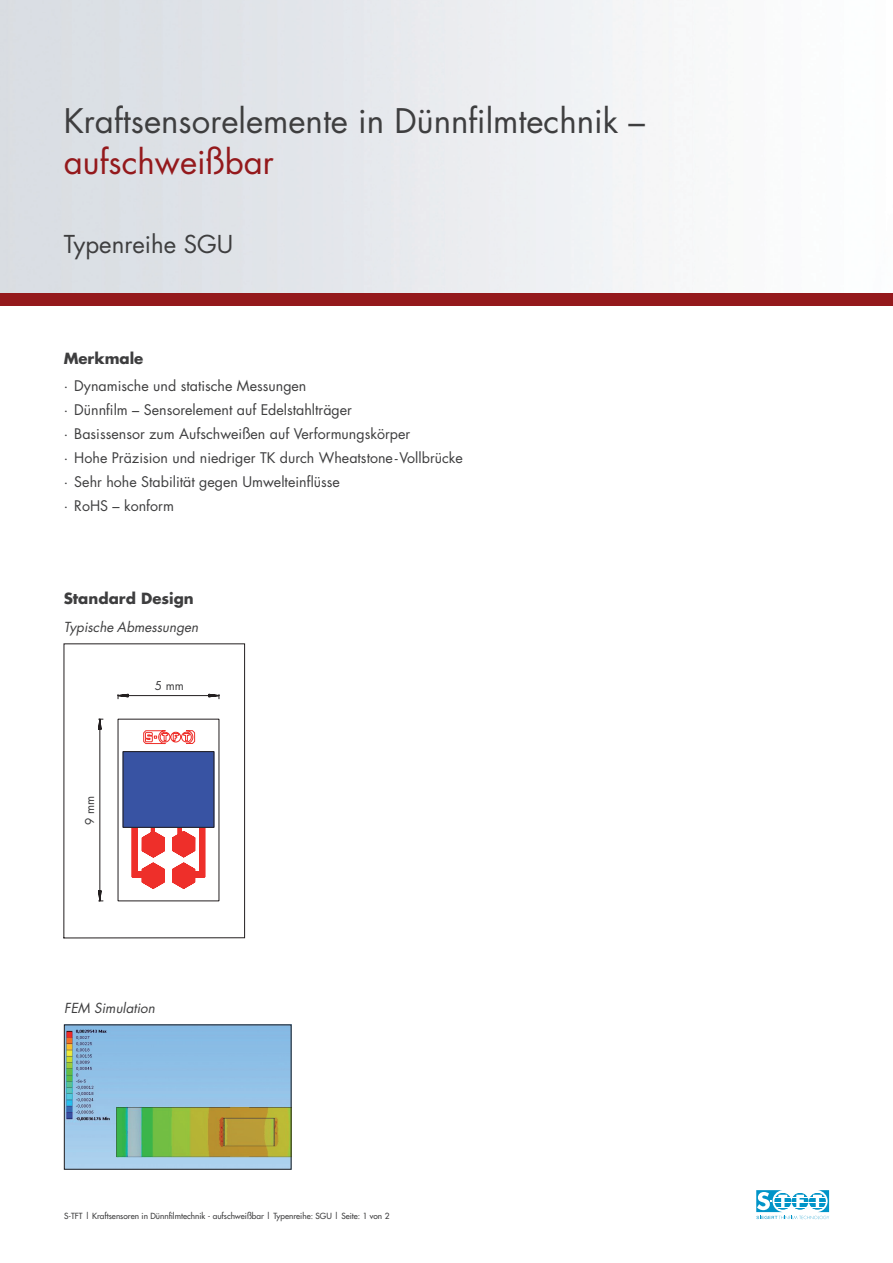
<style>
.page{position:relative;width:893px;height:1263px;background:#fff}
.page>*{position:absolute;margin:0;border:0;box-sizing:border-box;transform-origin:0 0}
.t1{font:33px "Futura";color:#3e3e3f}
.t2{font:33px "Futura";color:#94191c}
.t3{font:24px "Futura";color:#3e3e3f}
.t4{font:700 15px "Futura";color:#3e3e3f}
.t5{font:14.25px/24px "Futura";color:#3e3e3f}
.t6{font:italic 13.5px "Futura";color:#3e3e3f}
.t7{font:11.85px "Futura";color:#3e3e3f}
.t8{font:8.25px "Futura";color:#3e3e3f}
</style>
<div class="page">
<div style="left:0;top:293px;width:893px;height:13px;background:#94191c"></div>
<div style="left:64px;top:644px;width:181px;height:294px;border:1px solid #231f20"></div>
<svg style="left:118px;top:719px;width:101px;height:182px"></svg>
<hr style="left:118px;top:695px;width:101px;height:1px;background:#231f20">
<svg style="left:118px;top:694px;width:10px;height:5px"></svg>
<svg style="left:209px;top:694px;width:11px;height:5px"></svg>
<hr style="left:100px;top:719px;width:1px;height:182px;background:#231f20">
<svg style="left:99px;top:891px;width:4px;height:11px"></svg>
<svg style="left:99px;top:719px;width:4px;height:10px"></svg>
<img style="left:66px;top:1027px;width:223px;height:140px">
<svg style="left:756px;top:1190px;width:73px;height:29px"></svg>
<h1 class="t1" style="left:64px;top:98px;width:583px">Kraftsensorelemente in Dünnfilmtechnik –</h1>
<h1 class="t2" style="left:64px;top:139px;width:212px">aufschweißbar</h1>
<h2 class="t3" style="left:64px;top:228px;width:171px">Typenreihe SGU</h2>
<p class="t4" style="left:64px;top:348px;width:81px">Merkmale</p>
<p class="t5" style="left:64px;top:374px;width:401px">· Dynamische und statische Messungen<br>· Dünnfilm – Sensorelement auf Edelstahlträger<br>· Basissensor zum Aufschweißen auf Verformungskörper<br>· Hohe Präzision und niedriger TK durch Wheatstone-Vollbrücke · Sehr hohe Stabilität gegen Umwelteinflüsse<br>· RoHS – konform</p>
<p class="t4" style="left:64px;top:588px;width:132px">Standard Design</p>
<p class="t6" style="left:64px;top:617px;width:136px">Typische Abmessungen</p>
<p class="t7" style="left:82px;top:825px;width:31px;rotate:-90deg">9 mm</p>
<p class="t7" style="left:155px;top:677px;width:31px">5 mm</p>
<p class="t6" style="left:64px;top:998px;width:92px">FEM Simulation</p>
<p class="t8" style="left:64px;top:1210px;width:327px">S-TFT | Kraftsensoren in Dünnfilmtechnik - aufschweißbar | Typenreihe: SGU | Seite: 1 von 2</p>
</div>
